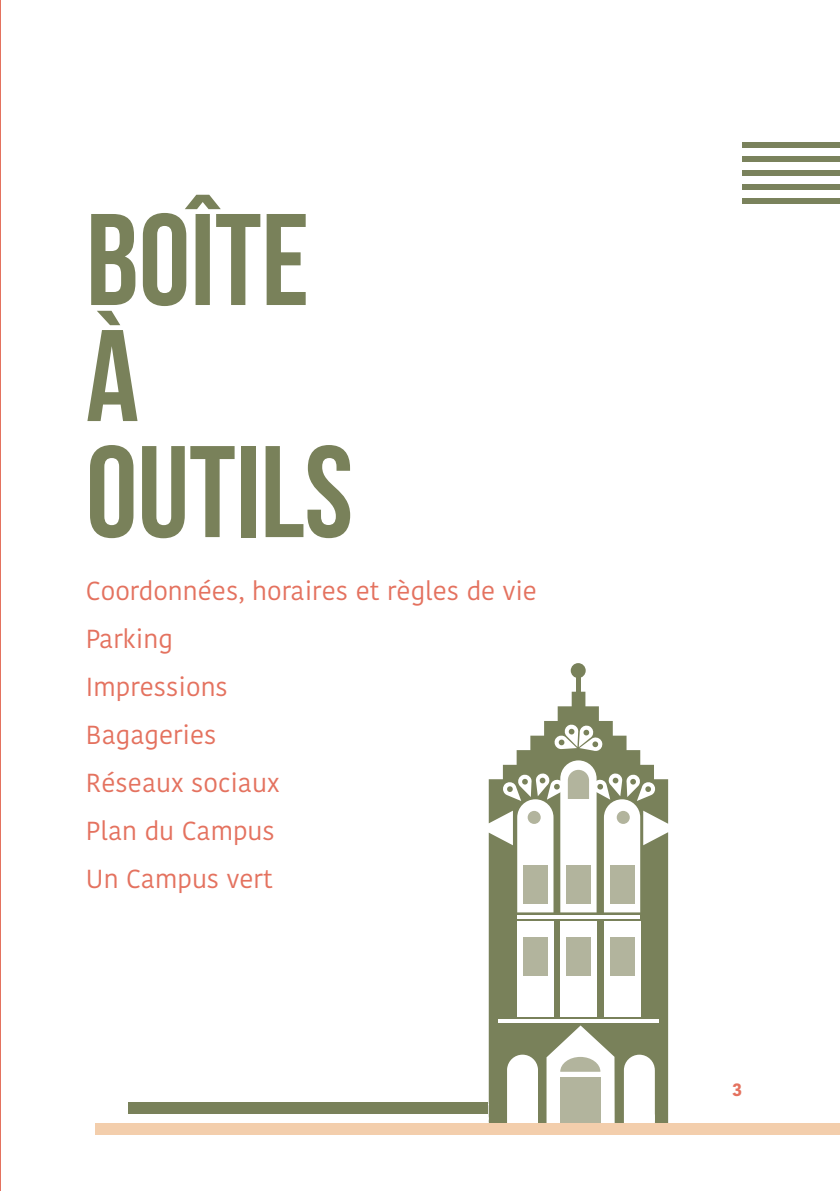
<style>
.page{position:relative;width:840px;height:1191px;background:#fff}
.page>*{position:absolute;margin:0;border:0;box-sizing:border-box;transform-origin:0 0}
.Chapitre-_titre_-_vert{font:700 130px "Bebas Neue";color:#79815a}
.Titre{font:26px "Kohinoor Bangla";color:#e4725f}
.t1{font:700 18px "Kohinoor Bangla";color:#e4725f}
</style>
<div class="page">
<hr style="left:0;top:0;width:1px;height:1191px;background:#e4725f">
<div style="left:742px;top:142px;width:97px;height:6px;background:#7a825c"></div>
<div style="left:742px;top:156px;width:97px;height:6px;background:#7a825c"></div>
<div style="left:742px;top:170px;width:97px;height:6px;background:#7a825c"></div>
<div style="left:742px;top:184px;width:97px;height:5px;background:#7a825c"></div>
<div style="left:742px;top:198px;width:97px;height:5px;background:#7a825c"></div>
<svg style="left:488px;top:691px;width:179px;height:432px;fill:#79815a"></svg>
<div style="left:603px;top:921px;width:36px;height:95px;background:#fff"></div>
<div style="left:517px;top:921px;width:36px;height:95px;background:#fff"></div>
<div style="left:560px;top:921px;width:36px;height:95px;background:#fff"></div>
<div style="left:560px;top:1076px;width:40px;height:53px;background:#b2b49d"></div>
<svg style="left:560px;top:1057px;width:40px;height:14px"></svg>
<hr style="left:516px;top:915px;width:123px;height:3px;background:#fff">
<hr style="left:498px;top:1019px;width:160px;height:3px;background:#fff">
<div style="left:609px;top:937px;width:25px;height:38px;background:#b2b49d"></div>
<div style="left:566px;top:937px;width:24px;height:38px;background:#b2b49d"></div>
<div style="left:523px;top:937px;width:24px;height:38px;background:#b2b49d"></div>
<svg style="left:553px;top:723px;width:49px;height:28px"></svg>
<svg style="left:502px;top:760px;width:153px;height:152px"></svg>
<svg style="left:641px;top:1113px;width:21px;height:10px"></svg>
<svg style="left:488px;top:1103px;width:1px;height:20px"></svg>
<div style="left:575px;top:672px;width:5px;height:19px;background:#79815a"></div>
<div style="left:570px;top:663px;width:15px;height:15px;background:#79815a;border-radius:50%"></div>
<div style="left:128px;top:1102px;width:360px;height:12px;background:#79815a"></div>
<div style="left:96px;top:1123px;width:743px;height:11px;background:#f3ceac"></div>
<p class="Chapitre-_titre_-_vert" style="left:86px;top:189px;width:225px">BOÎTE</p>
<p class="Chapitre-_titre_-_vert" style="left:86px;top:305px;width:54px">À</p>
<p class="Chapitre-_titre_-_vert" style="left:86px;top:421px;width:268px">OUTILS</p>
<p class="Titre" style="left:86px;top:571px;width:452px">Coordonnées, horaires et règles de vie</p>
<p class="Titre" style="left:86px;top:619px;width:88px">Parking</p>
<p class="Titre" style="left:86px;top:667px;width:143px">Impressions</p>
<p class="Titre" style="left:86px;top:715px;width:132px">Bagageries</p>
<p class="Titre" style="left:86px;top:763px;width:195px">Réseaux sociaux</p>
<p class="Titre" style="left:86px;top:811px;width:190px">Plan du Campus</p>
<p class="Titre" style="left:86px;top:859px;width:188px">Un Campus vert</p>
<p class="t1" style="left:732px;top:1073px;width:11px">3</p>
</div>
